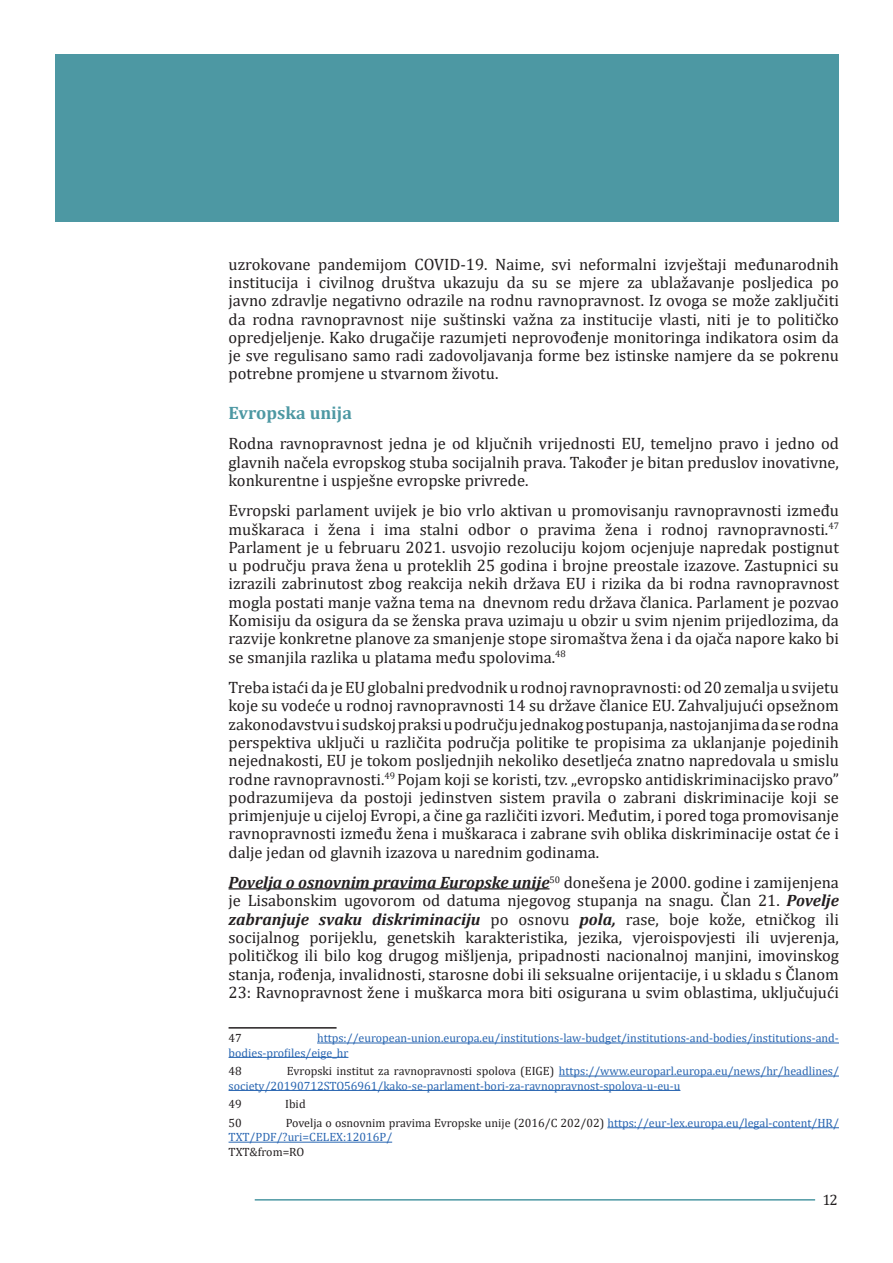
<style>
.page{position:relative;width:893px;height:1263px;background:#fff}
.page>*{position:absolute;margin:0;border:0;box-sizing:border-box;transform-origin:0 0}
.t1{font:700 18px "Cambria";color:#4d98a3}
.t2{font:16.5px/18.3px "Cambria";color:#231f20;text-align:justify}
.t3{font:15px "Cambria";color:#231f20}
.t4{font:12px/14.4px "Cambria";color:#2865b1}
.t5{font:12px "Cambria";color:#231f20}
.s1{font-weight:700;font-style:italic}
.s2{color:#231f20}
</style>
<div class="page">
<hr style="left:255px;top:1199px;width:560px;height:1px;background:#4d98a3">
<hr style="left:229px;top:888px;width:320px;height:1px;background:#231f20">
<hr style="left:229px;top:1027px;width:108px;height:1px;background:#231f20">
<hr style="left:317px;top:1043px;width:522px;height:1px;background:#2865b1">
<hr style="left:229px;top:1057px;width:119px;height:1px;background:#2865b1">
<hr style="left:559px;top:1076px;width:280px;height:1px;background:#2865b1">
<hr style="left:229px;top:1090px;width:451px;height:1px;background:#2865b1">
<hr style="left:607px;top:1127px;width:232px;height:1px;background:#2865b1">
<hr style="left:229px;top:1142px;width:163px;height:1px;background:#2865b1">
<div style="left:55px;top:54px;width:784px;height:167px;background:#4d98a3"></div>
<p class="t2" style="left:229px;top:255px;width:612px">uzrokovane pandemijom COVID-19. Naime, svi neformalni izvještaji međunarodnih institucija i civilnog društva ukazuju da su se mjere za ublažavanje posljedica po javno zdravlje negativno odrazile na rodnu ravnopravnost. Iz ovoga se može zaključiti da rodna ravnopravnost nije suštinski važna za institucije vlasti, niti je to političko opredjeljenje. Kako drugačije razumjeti neprovođenje monitoringa indikatora osim da je sve regulisano samo radi zadovoljavanja forme bez istinske namjere da se pokrenu potrebne promjene u stvarnom životu.</p>
<p class="t1" style="left:229px;top:400px;width:125px">Evropska unija</p>
<p class="t2" style="left:229px;top:434px;width:612px">Rodna ravnopravnost jedna je od ključnih vrijednosti EU, temeljno pravo i jedno od glavnih načela evropskog stuba socijalnih prava. Također je bitan preduslov inovativne, konkurentne i uspješne evropske privrede.</p>
<p class="t2" style="left:229px;top:501px;width:612px">Evropski parlament uvijek je bio vrlo aktivan u promovisanju ravnopravnosti između muškaraca i žena i ima stalni odbor o pravima žena i rodnoj ravnopravnosti.<sup>47<br></sup>Parlament je u februaru 2021. usvojio rezoluciju kojom ocjenjuje napredak postignut u području prava žena u proteklih 25 godina i brojne preostale izazove. Zastupnici su izrazili zabrinutost zbog reakcija nekih država EU i rizika da bi rodna ravnopravnost mogla postati manje važna tema na dnevnom redu država članica. Parlament je pozvao Komisiju da osigura da se ženska prava uzimaju u obzir u svim njenim prijedlozima, da razvije konkretne planove za smanjenje stope siromaštva žena i da ojača napore kako bi se smanjila razlika u platama među spolovima.<sup>48</sup></p>
<p class="t2" style="left:229px;top:678px;width:612px">Treba istaći da je EU globalni predvodnik u rodnoj ravnopravnosti: od 20 zemalja u svijetu koje su vodeće u rodnoj ravnopravnosti 14 su države članice EU. Zahvaljujući opsežnom zakonodavstvu i sudskoj praksi u području jednakog postupanja, nastojanjima da se rodna perspektiva uključi u različita područja politike te propisima za uklanjanje pojedinih nejednakosti, EU je tokom posljednjih nekoliko desetljeća znatno napredovala u smislu rodne ravnopravnosti.<sup>49</sup> Pojam koji se koristi, tzv. „evropsko antidiskriminacijsko pravo” podrazumijeva da postoji jedinstven sistem pravila o zabrani diskriminacije koji se primjenjuje u cijeloj Evropi, a čine ga različiti izvori. Međutim, i pored toga promovisanje ravnopravnosti između žena i muškaraca i zabrane svih oblika diskriminacije ostat će i dalje jedan od glavnih izazova u narednim godinama.</p>
<p class="t2" style="left:229px;top:873px;width:612px"><span class="s1">Povelja o osnovnim pravima Europske unije</span><sup>50</sup> donešena je 2000. godine i zamijenjena je Lisabonskim ugovorom od datuma njegovog stupanja na snagu. Član 21. <span class="s1">Povelje zabranjuje svaku diskriminaciju</span> po osnovu <span class="s1">pola,</span> rase, boje kože, etničkog ili socijalnog porijeklu, genetskih karakteristika, jezika, vjeroispovjesti ili uvjerenja, političkog ili bilo kog drugog mišljenja, pripadnosti nacionalnoj manjini, imovinskog stanja, rođenja, invalidnosti, starosne dobi ili seksualne orijentacije, i u skladu s Članom 23: Ravnopravnost žene i muškarca mora biti osigurana u svim oblastima, uključujući</p>
<p class="t5" style="left:229px;top:1031px;width:15px">47</p>
<p class="t4" style="left:229px;top:1031px;width:612px;text-indent:89px">https://european-union.europa.eu/institutions-law-budget/institutions-and-bodies/institutions-and&shy;bodies-profiles/eige_hr</p>
<p class="t5" style="left:229px;top:1064px;width:15px">48</p>
<p class="t4" style="left:229px;top:1064px;width:612px;text-indent:58px"><span class="s2">Evropski institut za ravnopravnosti spolova (EIGE)</span> https://www.europarl.europa.eu/news/hr/headlines/ society/20190712STO56961/kako-se-parlament-bori-za-ravnopravnost-spolova-u-eu-u</p>
<p class="t5" style="left:229px;top:1097px;width:15px">49</p>
<p class="t5" style="left:285px;top:1097px;width:22px">Ibid</p>
<p class="t5" style="left:229px;top:1116px;width:15px">50</p>
<p class="t4" style="left:229px;top:1116px;width:612px;text-indent:57px"><span class="s2">Povelja o osnovnim pravima Evropske unije (2016/C 202/02)</span> https://eur-lex.europa.eu/legal-content/HR/<br>TXT/PDF/?uri=CELEX:12016P/</p>
<p class="t5" style="left:229px;top:1145px;width:77px">TXT&amp;from=RO</p>
<p class="t3" style="left:822px;top:1191px;width:17px">12</p>
</div>
